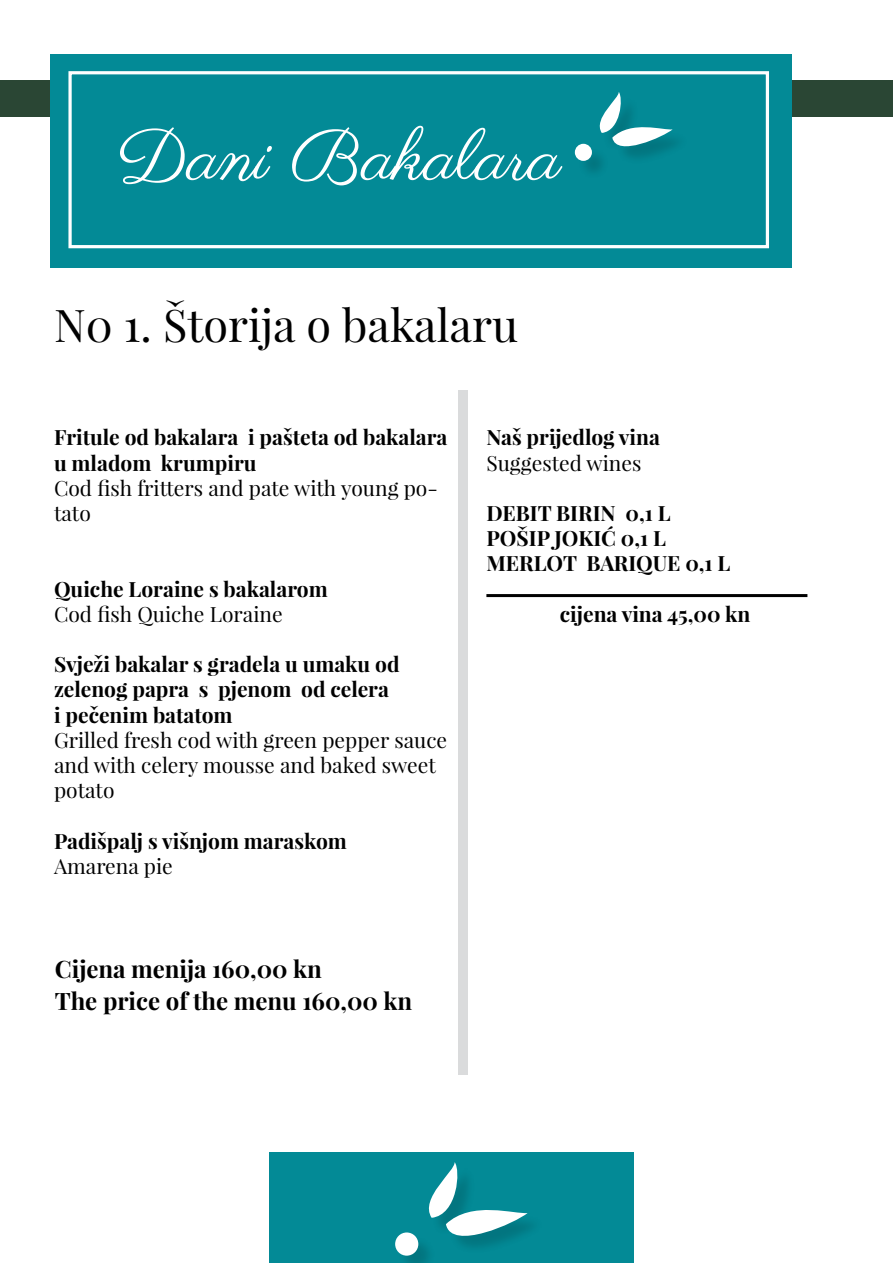
<style>
.page{position:relative;width:893px;height:1263px;background:#fff}
.page>*{position:absolute;margin:0;border:0;box-sizing:border-box;transform-origin:0 0}
.t1{font:72px "Parisienne";color:#fff}
.t2{font:45px "Playfair Display";color:#000}
.t3{font:700 24px/32.4px "Playfair Display";color:#000}
.t4{font:700 21px/25.2px "Playfair Display";color:#000}
.t5{font:21px/25.2px "Playfair Display";color:#000}
</style>
<div class="page">
<div style="left:269px;top:1152px;width:365px;height:111px;background:#038a96"></div>
<svg style="left:419px;top:1162px;width:109px;height:90px"></svg>
<div style="left:395px;top:1232px;width:23px;height:24px;background:#fff;border-radius:50%"></div>
<div style="left:0;top:80px;width:893px;height:36px;background:#2a4634"></div>
<div style="left:50px;top:54px;width:741px;height:214px;background:#038a96"></div>
<div style="left:68px;top:71px;width:701px;height:177px;border:3px solid #fff"></div>
<svg style="left:592px;top:92px;width:81px;height:66px"></svg>
<div style="left:575px;top:144px;width:17px;height:17px;background:#fff;border-radius:50%"></div>
<hr style="left:486px;top:594px;width:321px;height:3px;background:#000">
<div style="left:458px;top:390px;width:9px;height:684px;background:#dadbdc"></div>
<h1 class="t1" style="left:118px;top:113px;width:445px">Dani Bakalara</h1>
<h2 class="t2" style="left:54px;top:297px;width:466px">N0 1. Štorija o bakalaru</h2>
<p class="t4" style="left:54px;top:425px;width:395px">Fritule od bakalara i pašteta od bakalara u mladom krumpiru</p>
<p class="t5" style="left:54px;top:475px;width:385px">Cod fish fritters and pate with young po&shy;tato</p>
<p class="t4" style="left:54px;top:576px;width:275px">Quiche Loraine s bakalarom</p>
<p class="t5" style="left:54px;top:601px;width:230px">Cod fish Quiche Loraine</p>
<p class="t4" style="left:54px;top:652px;width:347px">Svježi bakalar s gradela u umaku od zelenog papra s pjenom od celera i pečenim batatom</p>
<p class="t5" style="left:54px;top:727px;width:395px">Grilled fresh cod with green pepper sauce and with celery mousse and baked sweet potato</p>
<p class="t4" style="left:54px;top:828px;width:294px">Padišpalj s višnjom maraskom</p>
<p class="t5" style="left:54px;top:853px;width:120px">Amarena pie</p>
<p class="t3" style="left:55px;top:952px;width:359px">Cijena menija 160,00 kn<br>The price of the menu 160,00 kn</p>
<p class="t4" style="left:486px;top:425px;width:175px">Naš prijedlog vina</p>
<p class="t5" style="left:486px;top:450px;width:157px">Suggested wines</p>
<p class="t4" style="left:486px;top:500px;width:245px">DEBIT BIRIN 0,1 L<br>POŠIP JOKIĆ 0,1 L<br>MERLOT BARIQUE 0,1 L</p>
<p class="t4" style="left:560px;top:601px;width:192px">cijena vina 45,00 kn</p>
</div>
